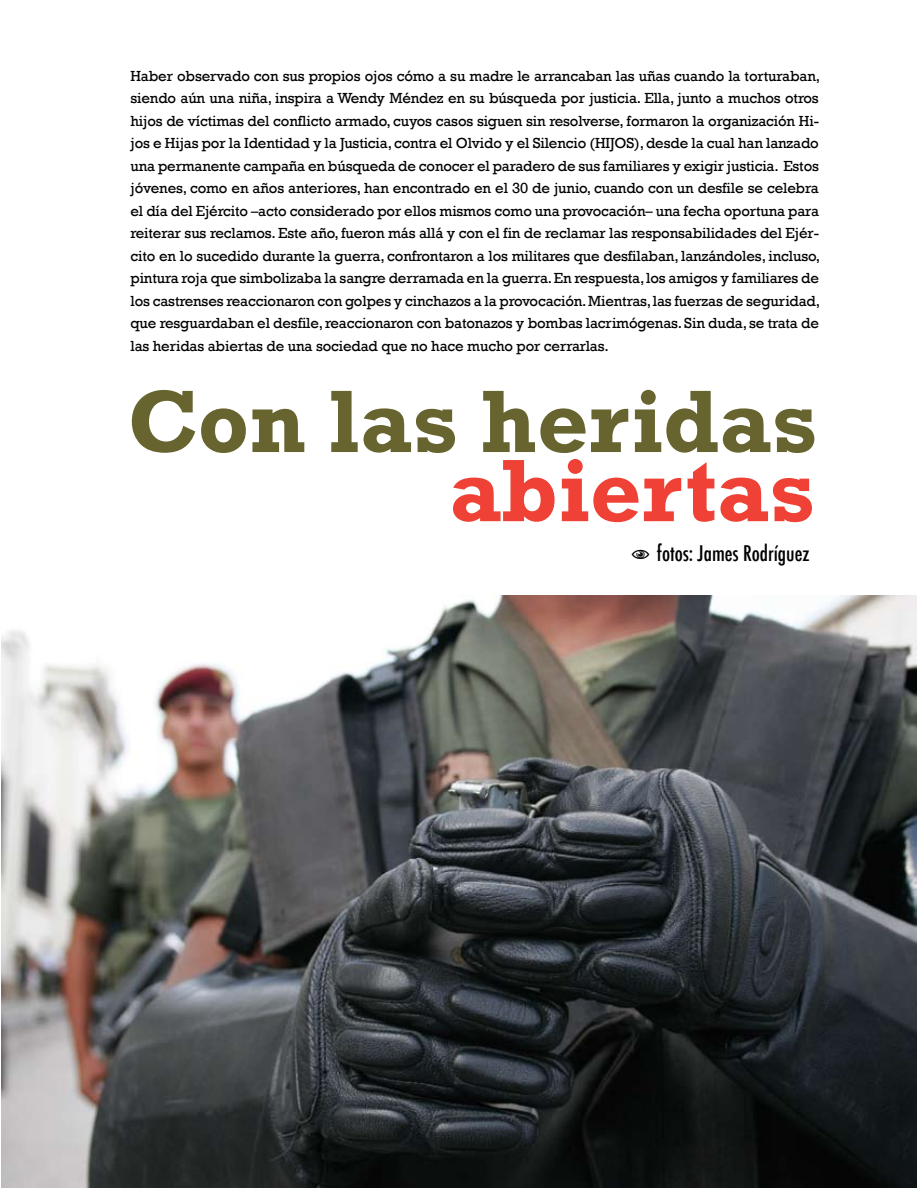
<style>
.page{position:relative;width:918px;height:1188px;background:#fff}
.page>*{position:absolute;margin:0;border:0;box-sizing:border-box;transform-origin:0 0}
.t1{font:700 90px "Rockwell";color:#67642f}
.t2{font:700 90px "Rockwell";color:#ef4135}
.t3{font:500 condensed 21px "Futura";color:#000}
.t4{font:15px/22.5px "Rockwell";letter-spacing:-.01em;color:#000;text-align:justify}
.s1{font-size:14.7px}
</style>
<div class="page">
<img style="left:2px;top:596px;width:915px;height:592px">
<p class="t4" style="left:130px;top:65px;width:691px">Haber observado con sus propios ojos cómo a su madre le arrancaban las uñas cuando la torturaban, siendo aún una niña, inspira a Wendy Méndez en su búsqueda por justicia. Ella, junto a muchos otros hijos de víctimas del conflicto armado, cuyos casos siguen sin resolverse, formaron la organización Hi&shy;jos e Hijas por la Identidad y la Justicia, contra el Olvido y el Silencio (HIJOS), desde la cual han lanzado una permanente campaña en búsqueda de conocer el paradero de sus familiares y exigir justicia. Estos jóvenes, como en años anteriores, han encontrado en el 30 de junio, cuando con un desfile se celebra el día del Ejército <span class="s1">–</span>acto considerado por ellos mismos como una provocación<span class="s1">–</span> una fecha oportuna para reiterar sus reclamos. Este año, fueron más allá y con el fin de reclamar las responsabilidades del Ejér&shy;cito en lo sucedido durante la guerra, confrontaron a los militares que desfilaban, lanzándoles, incluso, pintura roja que simbolizaba la sangre derramada en la guerra. En respuesta, los amigos y familiares de los castrenses reaccionaron con golpes y cinchazos a la provocación. Mientras, las fuerzas de seguridad, que resguardaban el desfile, reaccionaron con batonazos y bombas lacrimógenas. Sin duda, se trata de las heridas abiertas de una sociedad que no hace mucho por cerrarlas.</p>
<h1 class="t1" style="left:127px;top:367px;width:692px">Con las heridas</h1>
<h1 class="t2" style="left:449px;top:436px;width:367px">abiertas</h1>
<h2 class="t3" style="left:657px;top:540px;width:154px">fotos: James Rodríguez</h2>
</div>
